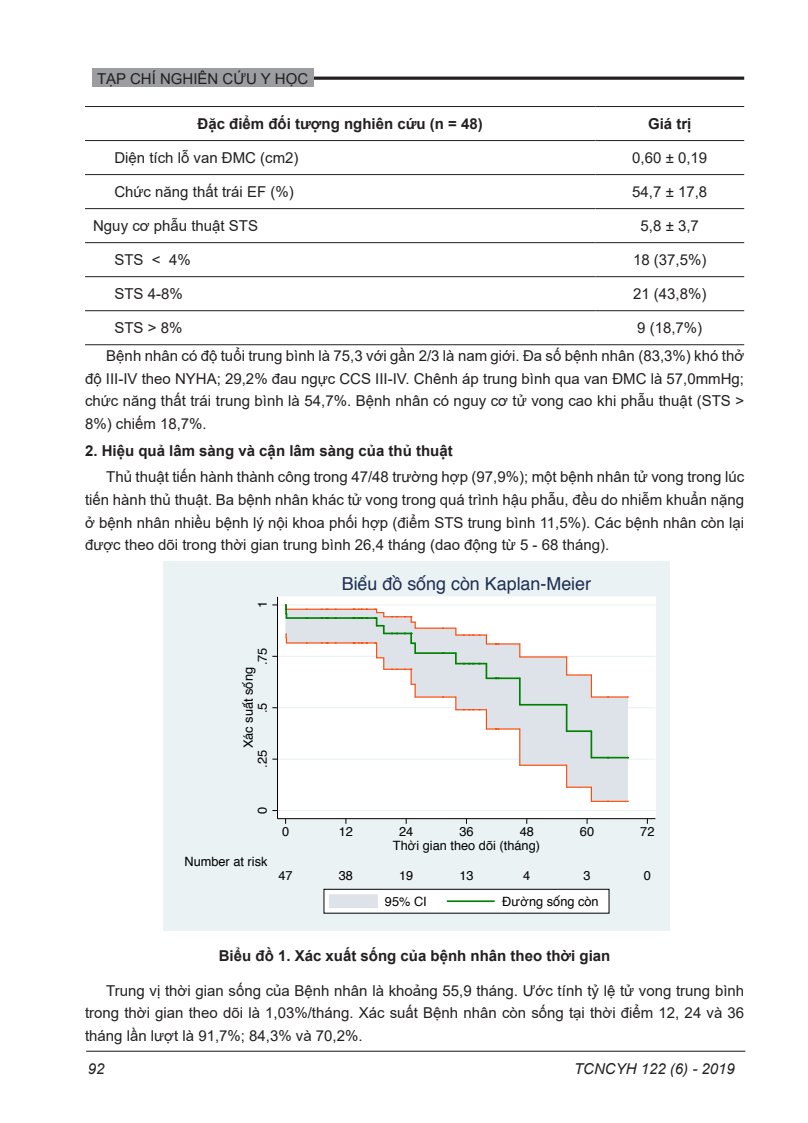
<style>
.page{position:relative;width:808px;height:1123px;background:#fff}
.page>*{position:absolute;margin:0;border:0;box-sizing:border-box;transform-origin:0 0}
.t1{font:18px "Helvetica";color:#1e2d53}
.Nội_dung_chính{font:15px/22.5px "Arial";color:#231f20;text-align:justify}
.Tiêu_đề_Bảng_biểu{font:700 15px "Arial";color:#231f20}
.Tiêu_mục_phụ{font:700 15px "Arial";color:#231f20}
.Nội_dung_chính-2{font:700 15px "Arial";color:#231f20}
.t2{font:italic 15px "Arial";color:#231f20}
.t3{font:12.75px "Helvetica";color:#000}
</style>
<div class="page">
<hr style="left:94px;top:77px;width:650px;height:3px;background:#231f20">
<div style="left:92px;top:69px;width:221px;height:18px;background:#9b9da0"></div>
<hr style="left:86px;top:1050px;width:659px;height:1px;background:#231f20">
<hr style="left:85px;top:106px;width:510px;height:1px;background:#231f20">
<hr style="left:595px;top:106px;width:149px;height:1px;background:#231f20">
<hr style="left:85px;top:140px;width:510px;height:1px;background:#231f20">
<hr style="left:595px;top:140px;width:149px;height:1px;background:#231f20">
<hr style="left:85px;top:174px;width:510px;height:1px;background:#231f20">
<hr style="left:595px;top:174px;width:149px;height:1px;background:#231f20">
<hr style="left:85px;top:208px;width:510px;height:1px;background:#231f20">
<hr style="left:595px;top:208px;width:149px;height:1px;background:#231f20">
<hr style="left:85px;top:242px;width:510px;height:1px;background:#231f20">
<hr style="left:595px;top:242px;width:149px;height:1px;background:#231f20">
<hr style="left:85px;top:276px;width:510px;height:1px;background:#231f20">
<hr style="left:595px;top:276px;width:149px;height:1px;background:#231f20">
<hr style="left:85px;top:310px;width:510px;height:1px;background:#231f20">
<hr style="left:595px;top:310px;width:149px;height:1px;background:#231f20">
<hr style="left:85px;top:344px;width:510px;height:1px;background:#231f20">
<hr style="left:595px;top:344px;width:149px;height:1px;background:#231f20">
<div style="left:164px;top:561px;width:505px;height:369px;background:#eaf2f3"></div>
<div style="left:277px;top:597px;width:378px;height:221px;background:#fff"></div>
<div style="left:277px;top:596px;width:379px;height:223px;border:1px solid #fff"></div>
<hr style="left:277px;top:810px;width:378px;height:1px;background:#eaf2f3">
<hr style="left:277px;top:758px;width:378px;height:1px;background:#eaf2f3">
<hr style="left:277px;top:707px;width:378px;height:1px;background:#eaf2f3">
<hr style="left:277px;top:655px;width:378px;height:2px;background:#eaf2f3">
<hr style="left:277px;top:604px;width:378px;height:1px;background:#eaf2f3">
<svg style="left:284px;top:604px;width:344px;height:162px"></svg>
<hr style="left:519px;top:729px;width:1px;height:36px;background:#ff4500">
<hr style="left:520px;top:764px;width:47px;height:1px;background:#ff4500">
<svg style="left:566px;top:765px;width:62px;height:37px;background:#e3dfe1"></svg>
<hr style="left:520px;top:656px;width:47px;height:1px;background:#ff4500">
<svg style="left:566px;top:657px;width:62px;height:40px"></svg>
<svg style="left:285px;top:604px;width:235px;height:125px"></svg>
<hr style="left:498px;top:677px;width:22px;height:2px;background:#008000">
<hr style="left:519px;top:678px;width:2px;height:26px;background:#008000">
<hr style="left:520px;top:704px;width:47px;height:1px;background:#008000">
<svg style="left:566px;top:705px;width:1px;height:26px"></svg>
<hr style="left:567px;top:730px;width:24px;height:2px;background:#008000">
<hr style="left:590px;top:731px;width:2px;height:26px;background:#008000">
<svg style="left:591px;top:756px;width:37px;height:2px"></svg>
<hr style="left:277px;top:597px;width:1px;height:221px;background:#000">
<hr style="left:277px;top:818px;width:378px;height:1px;background:#000">
<div style="left:324px;top:889px;width:285px;height:24px;background:#fff"></div>
<div style="left:324px;top:889px;width:285px;height:24px;border:1px solid #000"></div>
<div style="left:329px;top:894px;width:48px;height:13px;background:#dde3e9"></div>
<div style="left:329px;top:894px;width:49px;height:14px;border:1px solid #dde3e9"></div>
<hr style="left:447px;top:900px;width:48px;height:2px;background:#008000">
<p class="Nội_dung_chính" style="left:97px;top:68px;width:213px">TẠP CHÍ NGHIÊN CỨU Y HỌC</p>
<p class="Nội_dung_chính-2" style="left:197px;top:113px;width:287px">Đặc điểm đối tượng nghiên cứu (n = 48)</p>
<p class="Nội_dung_chính-2" style="left:648px;top:113px;width:45px">Giá trị</p>
<p class="Nội_dung_chính" style="left:114px;top:146px;width:186px">Diện tích lỗ van ĐMC (cm2)</p>
<p class="Nội_dung_chính" style="left:632px;top:146px;width:76px">0,60 ± 0,19</p>
<p class="Nội_dung_chính" style="left:114px;top:180px;width:181px">Chức năng thất trái EF (%)</p>
<p class="Nội_dung_chính" style="left:632px;top:180px;width:76px">54,7 ± 17,8</p>
<p class="Nội_dung_chính" style="left:93px;top:214px;width:166px">Nguy cơ phẫu thuật STS</p>
<p class="Nội_dung_chính" style="left:641px;top:214px;width:60px">5,8 ± 3,7</p>
<p class="Nội_dung_chính" style="left:114px;top:248px;width:78px">STS &lt; 4%</p>
<p class="Nội_dung_chính" style="left:633px;top:248px;width:75px">18 (37,5%)</p>
<p class="Nội_dung_chính" style="left:114px;top:282px;width:70px">STS 4-8%</p>
<p class="Nội_dung_chính" style="left:633px;top:282px;width:75px">21 (43,8%)</p>
<p class="Nội_dung_chính" style="left:114px;top:316px;width:69px">STS &gt; 8%</p>
<p class="Nội_dung_chính" style="left:637px;top:316px;width:67px">9 (18,7%)</p>
<p class="Nội_dung_chính" style="left:85px;top:345px;width:661px;text-indent:21px">Bệnh nhân có độ tuổi trung bình là 75,3 với gần 2/3 là nam giới. Đa số bệnh nhân (83,3%) khó thở độ III-IV theo NYHA; 29,2% đau ngực CCS III-IV. Chênh áp trung bình qua van ĐMC là 57,0mmHg; chức năng thất trái trung bình là 54,7%. Bệnh nhân có nguy cơ tử vong cao khi phẫu thuật (STS &gt; 8%) chiếm 18,7%.</p>
<p class="Tiêu_mục_phụ" style="left:85px;top:440px;width:369px">2. Hiệu quả lâm sàng và cận lâm sàng của thủ thuật</p>
<p class="Nội_dung_chính" style="left:85px;top:466px;width:661px;text-indent:21px">Thủ thuật tiến hành thành công trong 47/48 trường hợp (97,9%); một bệnh nhân tử vong trong lúc tiến hành thủ thuật. Ba bệnh nhân khác tử vong trong quá trình hậu phẫu, đều do nhiễm khuẩn nặng ở bệnh nhân nhiều bệnh lý nội khoa phối hợp (điểm STS trung bình 11,5%). Các bệnh nhân còn lại được theo dõi trong thời gian trung bình 26,4 tháng (dao động từ 5 - 68 tháng).</p>
<p class="t3" style="left:253px;top:608px;width:9px;rotate:-90deg">1</p>
<p class="t1" style="left:342px;top:570px;width:251px">Biểu đồ sống còn Kaplan-Meier</p>
<p class="t3" style="left:253px;top:665px;width:19px;rotate:-90deg">.75</p>
<p class="t3" style="left:239px;top:748px;width:83px;rotate:-90deg">Xác suất sống</p>
<p class="t3" style="left:253px;top:713px;width:12px;rotate:-90deg">.5</p>
<p class="t3" style="left:253px;top:768px;width:19px;rotate:-90deg">.25</p>
<p class="t3" style="left:253px;top:814px;width:9px;rotate:-90deg">0</p>
<p class="t3" style="left:184px;top:851px;width:85px">Number at risk</p>
<p class="t3" style="left:282px;top:822px;width:9px">0</p>
<p class="t3" style="left:339px;top:822px;width:16px">12</p>
<p class="t3" style="left:399px;top:822px;width:16px">24</p>
<p class="t3" style="left:459px;top:822px;width:16px">36</p>
<p class="t3" style="left:520px;top:822px;width:16px">48</p>
<p class="t3" style="left:580px;top:822px;width:16px">60</p>
<p class="t3" style="left:640px;top:822px;width:16px">72</p>
<p class="t3" style="left:393px;top:836px;width:149px">Thời gian theo dõi (tháng)</p>
<p class="t3" style="left:278px;top:866px;width:16px">47</p>
<p class="t3" style="left:339px;top:866px;width:16px">38</p>
<p class="t3" style="left:399px;top:866px;width:16px">19</p>
<p class="t3" style="left:459px;top:866px;width:16px">13</p>
<p class="t3" style="left:523px;top:866px;width:9px">4</p>
<p class="t3" style="left:583px;top:866px;width:9px">3</p>
<p class="t3" style="left:644px;top:866px;width:9px">0</p>
<p class="t3" style="left:385px;top:891px;width:43px">95% CI</p>
<p class="t3" style="left:502px;top:891px;width:98px">Đường sống còn</p>
<p class="Tiêu_đề_Bảng_biểu" style="left:219px;top:944px;width:393px">Biểu đồ 1. Xác xuất sống của bệnh nhân theo thời gian</p>
<p class="Nội_dung_chính" style="left:85px;top:979px;width:661px;text-indent:21px">Trung vị thời gian sống của Bệnh nhân là khoảng 55,9 tháng. Ước tính tỷ lệ tử vong trung bình trong thời gian theo dõi là 1,03%/tháng. Xác suất Bệnh nhân còn sống tại thời điểm 12, 24 và 36 tháng lần lượt là 91,7%; 84,3% và 70,2%.</p>
<p class="t2" style="left:88px;top:1059px;width:18px">92</p>
<p class="t2" style="left:574px;top:1059px;width:162px">TCNCYH 122 (6) - 2019</p>
</div>
